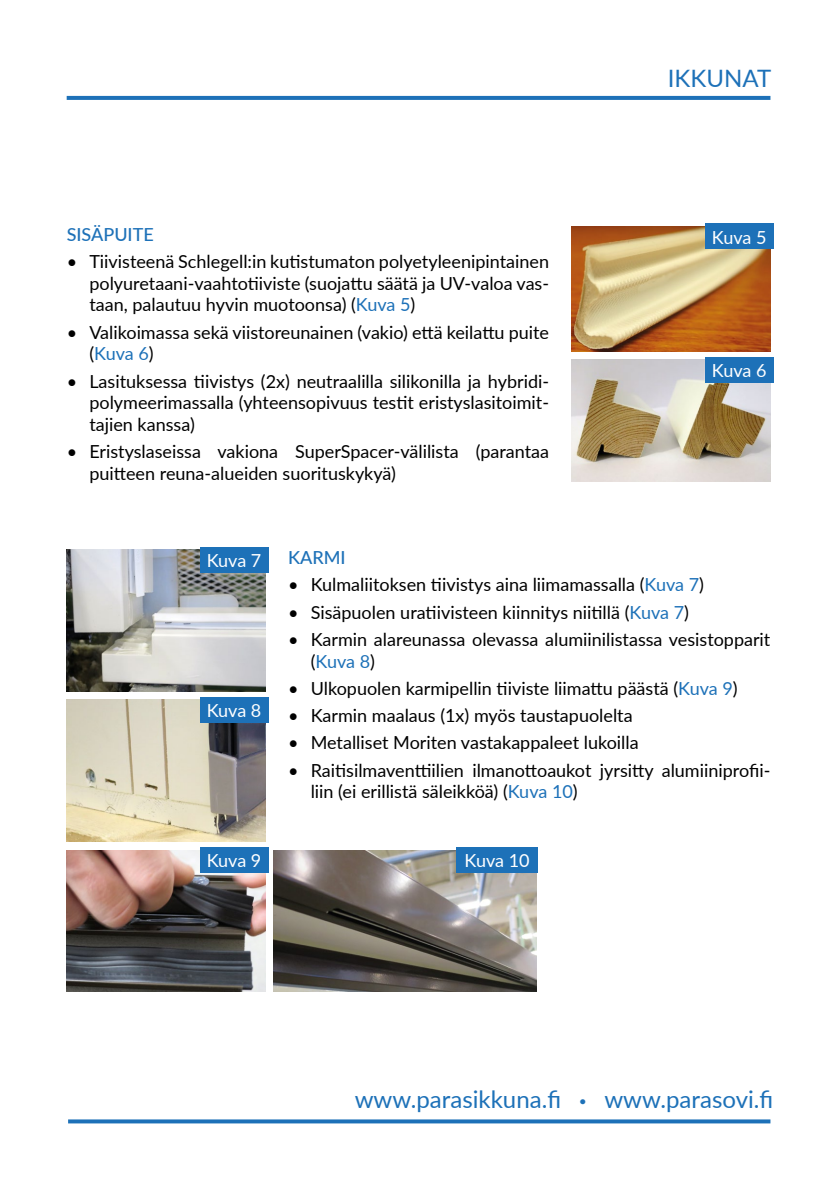
<style>
.page{position:relative;width:840px;height:1191px;background:#fff}
.page>*{position:absolute;margin:0;border:0;box-sizing:border-box;transform-origin:0 0}
.t1{font:24px "Lato";color:#1d71b8}
.t2{font:18px/21.6px "Lato";color:#000}
.t3{font:18px "Lato";letter-spacing:-.01em;color:#fff}
.t4{font:500 18px "Lato";color:#1d71b8}
.s1{color:#1d71b8}
.s2{font-family:"Myriad Pro"}
</style>
<div class="page">
<svg style="left:68px;top:1119px;width:702px;height:4px;background:#3580bf"></svg>
<img style="left:571px;top:226px;width:199px;height:125px">
<img style="left:571px;top:360px;width:199px;height:121px">
<div style="left:704px;top:357px;width:68px;height:25px;background:#1d71b8"></div>
<div style="left:704px;top:223px;width:68px;height:26px;background:#1d71b8"></div>
<img style="left:67px;top:700px;width:198px;height:141px">
<img style="left:67px;top:549px;width:198px;height:142px">
<img style="left:67px;top:850px;width:198px;height:142px">
<img style="left:274px;top:850px;width:262px;height:142px">
<div style="left:200px;top:697px;width:68px;height:25px;background:#1d71b8"></div>
<div style="left:200px;top:547px;width:68px;height:25px;background:#1d71b8"></div>
<div style="left:456px;top:847px;width:81px;height:26px;background:#1d71b8"></div>
<div style="left:200px;top:847px;width:68px;height:26px;background:#1d71b8"></div>
<svg style="left:67px;top:96px;width:703px;height:4px;background:#2173b9"></svg>
<p class="t4" style="left:67px;top:221px;width:89px">SISÄPUITE</p>
<p class="t2" style="left:89px;top:250px;width:461px;text-align:justify;text-indent:-23px">• Tiivisteenä Schlegell:in kutistumaton polyetyleenipintainen polyuretaani-vaahtotiiviste (suojattu säätä ja UV-valoa vas&shy;taan, palautuu hyvin muotoonsa) (<span class="s1">Kuva 5</span>)</p>
<p class="t2" style="left:89px;top:320px;width:461px;text-indent:-23px">• Valikoimassa sekä viistoreunainen (vakio) että keilattu puite (<span class="s1">Kuva 6</span>)</p>
<p class="t2" style="left:89px;top:369px;width:461px;text-align:justify;text-indent:-23px">• Lasituksessa tiivistys (2x) neutraalilla silikonilla ja hybridi&shy;polymeerimassalla (yhteensopivuus testit eristyslasitoimit&shy;tajien kanssa)</p>
<p class="t2" style="left:89px;top:440px;width:461px;text-indent:-23px">• Eristyslaseissa vakiona SuperSpacer-välilista (parantaa puitteen reuna-alueiden suorituskykyä)</p>
<h1 class="t1" style="left:667px;top:61px;width:105px">IKKUNAT</h1>
<p class="t3" style="left:711px;top:224px;width:56px">Kuva 5</p>
<p class="t3" style="left:711px;top:357px;width:56px">Kuva 6</p>
<p class="t3" style="left:207px;top:547px;width:56px">Kuva 7</p>
<p class="t3" style="left:207px;top:697px;width:56px">Kuva 8</p>
<p class="t4" style="left:288px;top:544px;width:59px">KARMI</p>
<p class="t2" style="left:288px;top:573px;width:417px">• Kulmaliitoksen tiivistys aina liimamassalla (<span class="s1">Kuva 7</span>)</p>
<p class="t2" style="left:288px;top:600px;width:402px">• Sisäpuolen uratiivisteen kiinnitys niitillä (<span class="s1">Kuva 7</span>)</p>
<p class="t2" style="left:310px;top:628px;width:461px;text-indent:-23px">• Karmin alareunassa olevassa alumiinilistassa vesistopparit (<span class="s1">Kuva 8</span>)</p>
<p class="t2" style="left:288px;top:676px;width:451px">• Ulkopuolen karmipellin tiiviste liimattu päästä (<span class="s1">Kuva 9</span>)</p>
<p class="t2" style="left:288px;top:704px;width:346px">• Karmin maalaus (1x) myös taustapuolelta</p>
<p class="t2" style="left:288px;top:731px;width:352px">• Metalliset Moriten vastakappaleet lukoilla</p>
<p class="t2" style="left:310px;top:758px;width:461px;text-indent:-23px">• Raitisilmaventtiilien ilmanottoaukot jyrsitty alumiiniprofii&shy;liin (ei erillistä säleikköä) (<span class="s1">Kuva 10</span>)</p>
<p class="t3" style="left:207px;top:848px;width:56px">Kuva 9</p>
<p class="t3" style="left:464px;top:848px;width:67px">Kuva 10</p>
<h1 class="t1" style="left:354px;top:1081px;width:420px">www.parasikkuna.fi <span class="s2">•</span> www.parasovi.fi</h1>
</div>
